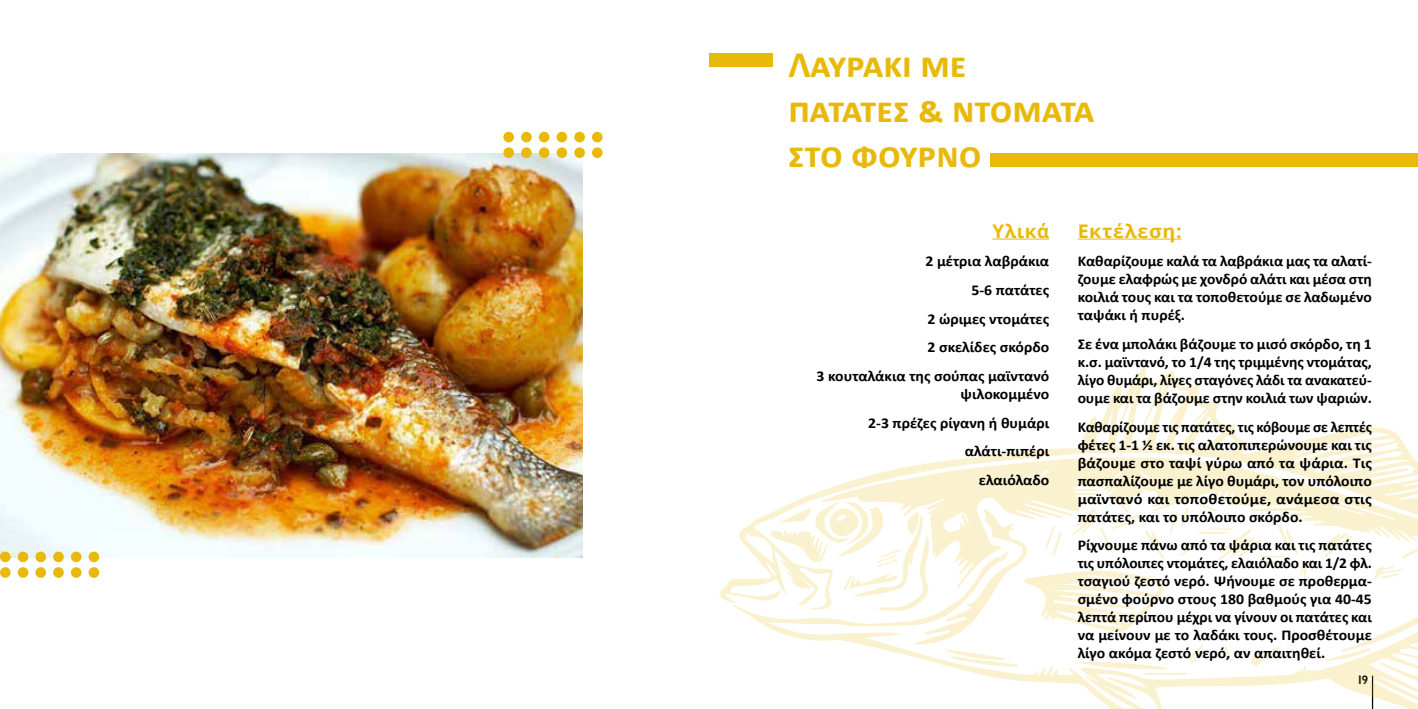
<style>
.page{position:relative;width:1418px;height:709px;background:#fff}
.page>*{position:absolute;margin:0;border:0;box-sizing:border-box;transform-origin:0 0}
.t1{font:700 37.5px/45px "Calibri";color:#e8b909}
.t2{font:700 18.75px "Open Sans";letter-spacing:.03em;color:#e8b909;scale:1.05 1}
.t3{font:700 18.75px "Open Sans";letter-spacing:.03em;color:#e8b909}
.t4{font:700 15px/18px "Calibri";color:#000;text-align:right;scale:1.05 1}
.t5{font:700 15px/18px "Calibri";color:#000;text-align:justify}
.t6{font:700 15px/18px "Calibri";color:#000;text-align:justify;scale:1.04 1}
.t7{font:600 12.5px "Gill Sans Hel";color:#000}
</style>
<div class="page">
<svg style="left:719px;top:366px;width:698px;height:343px"></svg>
<svg style="left:821px;top:457px;width:596px;height:131px;fill:#faf1ce"></svg>
<svg style="left:1318px;top:594px;width:99px;height:67px"></svg>
<svg style="left:1401px;top:545px;width:16px;height:13px"></svg>
<svg style="left:1321px;top:532px;width:31px;height:25px"></svg>
<svg style="left:1373px;top:564px;width:32px;height:16px"></svg>
<svg style="left:770px;top:500px;width:537px;height:209px"></svg>
<img style="left:0;top:153px;width:582px;height:405px">
<div style="left:503px;top:132px;width:11px;height:10px;background:#e8b909;border-radius:50%"></div>
<div style="left:521px;top:132px;width:10px;height:10px;background:#e8b909;border-radius:50%"></div>
<div style="left:539px;top:132px;width:10px;height:10px;background:#e8b909;border-radius:50%"></div>
<div style="left:556px;top:132px;width:11px;height:10px;background:#e8b909;border-radius:50%"></div>
<div style="left:574px;top:132px;width:11px;height:10px;background:#e8b909;border-radius:50%"></div>
<div style="left:592px;top:132px;width:10px;height:10px;background:#e8b909;border-radius:50%"></div>
<div style="left:503px;top:147px;width:11px;height:11px;background:#e8b909;border-radius:50%"></div>
<div style="left:521px;top:147px;width:10px;height:11px;background:#e8b909;border-radius:50%"></div>
<div style="left:539px;top:147px;width:10px;height:11px;background:#e8b909;border-radius:50%"></div>
<div style="left:556px;top:147px;width:11px;height:11px;background:#e8b909;border-radius:50%"></div>
<div style="left:574px;top:147px;width:11px;height:11px;background:#e8b909;border-radius:50%"></div>
<div style="left:592px;top:147px;width:10px;height:11px;background:#e8b909;border-radius:50%"></div>
<div style="left:0;top:551px;width:11px;height:11px;background:#e8b909;border-radius:50%"></div>
<div style="left:18px;top:551px;width:10px;height:11px;background:#e8b909;border-radius:50%"></div>
<div style="left:35px;top:551px;width:11px;height:11px;background:#e8b909;border-radius:50%"></div>
<div style="left:53px;top:551px;width:11px;height:11px;background:#e8b909;border-radius:50%"></div>
<div style="left:71px;top:551px;width:10px;height:11px;background:#e8b909;border-radius:50%"></div>
<div style="left:89px;top:551px;width:10px;height:11px;background:#e8b909;border-radius:50%"></div>
<div style="left:0;top:567px;width:11px;height:11px;background:#e8b909;border-radius:50%"></div>
<div style="left:18px;top:567px;width:10px;height:11px;background:#e8b909;border-radius:50%"></div>
<div style="left:35px;top:567px;width:11px;height:11px;background:#e8b909;border-radius:50%"></div>
<div style="left:53px;top:567px;width:11px;height:11px;background:#e8b909;border-radius:50%"></div>
<div style="left:71px;top:567px;width:10px;height:11px;background:#e8b909;border-radius:50%"></div>
<div style="left:89px;top:567px;width:10px;height:11px;background:#e8b909;border-radius:50%"></div>
<div style="left:990px;top:153px;width:427px;height:14px;background:#e8b909"></div>
<div style="left:709px;top:53px;width:63px;height:14px;background:#e8b909"></div>
<hr style="left:992px;top:239px;width:57px;height:1px;background:#e8b909">
<hr style="left:1077px;top:239px;width:104px;height:1px;background:#e8b909">
<h1 class="t1" style="left:788px;top:41px;width:307px">Λαυράκι με πατάτεσ &amp; ντομάτα στο φούρνο</h1>
<p class="t3" style="left:992px;top:218px;width:58px">Υλικά</p>
<p class="t4" style="left:816px;top:247px;width:223px;line-height:28.6px">2 μέτρια λαβράκια<br>5-6 πατάτες<br>2 ώριμες ντομάτες<br>2 σκελίδες σκόρδο<br>3 κουταλάκια της σούπας μαϊντανό</p>
<p class="t4" style="left:868px;top:379px;width:174px;line-height:28.6px">ψιλοκομμένο<br>2-3 πρέζες ρίγανη ή θυμάρι αλάτι-πιπέρι<br>ελαιόλαδο</p>
<p class="t2" style="left:1077px;top:218px;width:100px">Εκτέλεση:</p>
<p class="t6" style="left:1077px;top:252px;width:284px">Καθαρίζουμε καλά τα λαβράκια μας τα αλατί&shy;ζουμε ελαφρώς με χονδρό αλάτι και μέσα στη κοιλιά τους και τα τοποθετούμε σε λαδωμένο ταψάκι ή πυρέξ.</p>
<p class="t4" style="left:1077px;top:335px;width:282px;text-align:justify">Σε ένα μπολάκι βάζουμε το μισό σκόρδο, τη 1 κ.σ. μαϊντανό, το 1/4 της τριμμένης ντομάτας, λίγο θυμάρι, λίγες σταγόνες λάδι τα ανακατεύ&shy;ουμε και τα βάζουμε στην κοιλιά των ψαριών.</p>
<p class="t5" style="left:1077px;top:417px;width:296px">Καθαρίζουμε τις πατάτες, τις κόβουμε σε λεπτές φέτες 1-1 ½ εκ. τις αλατοπιπερώνουμε και τις βάζουμε στο ταψί γύρω από τα ψάρια. Τις πασπαλίζουμε με λίγο θυμάρι, τον υπόλοιπο μαϊντανό και τοποθετούμε, ανάμεσα στις πατάτες, και το υπόλοιπο σκόρδο.</p>
<p class="t4" style="left:1077px;top:536px;width:282px;text-align:justify">Ρίχνουμε πάνω από τα ψάρια και τις πατάτες τις υπόλοιπες ντομάτες, ελαιόλαδο και 1/2 φλ. τσαγιού ζεστό νερό. Ψήνουμε σε προθερμα&shy;σμένο φούρνο στους 180 βαθμούς για 40-45 λεπτά περίπου μέχρι να γίνουν οι πατάτες και να μείνουν με το λαδάκι τους. Προσθέτουμε λίγο ακόμα ζεστό νερό, αν απαιτηθεί.</p>
<p class="t7" style="left:1358px;top:673px;width:11px">19</p>
</div>
